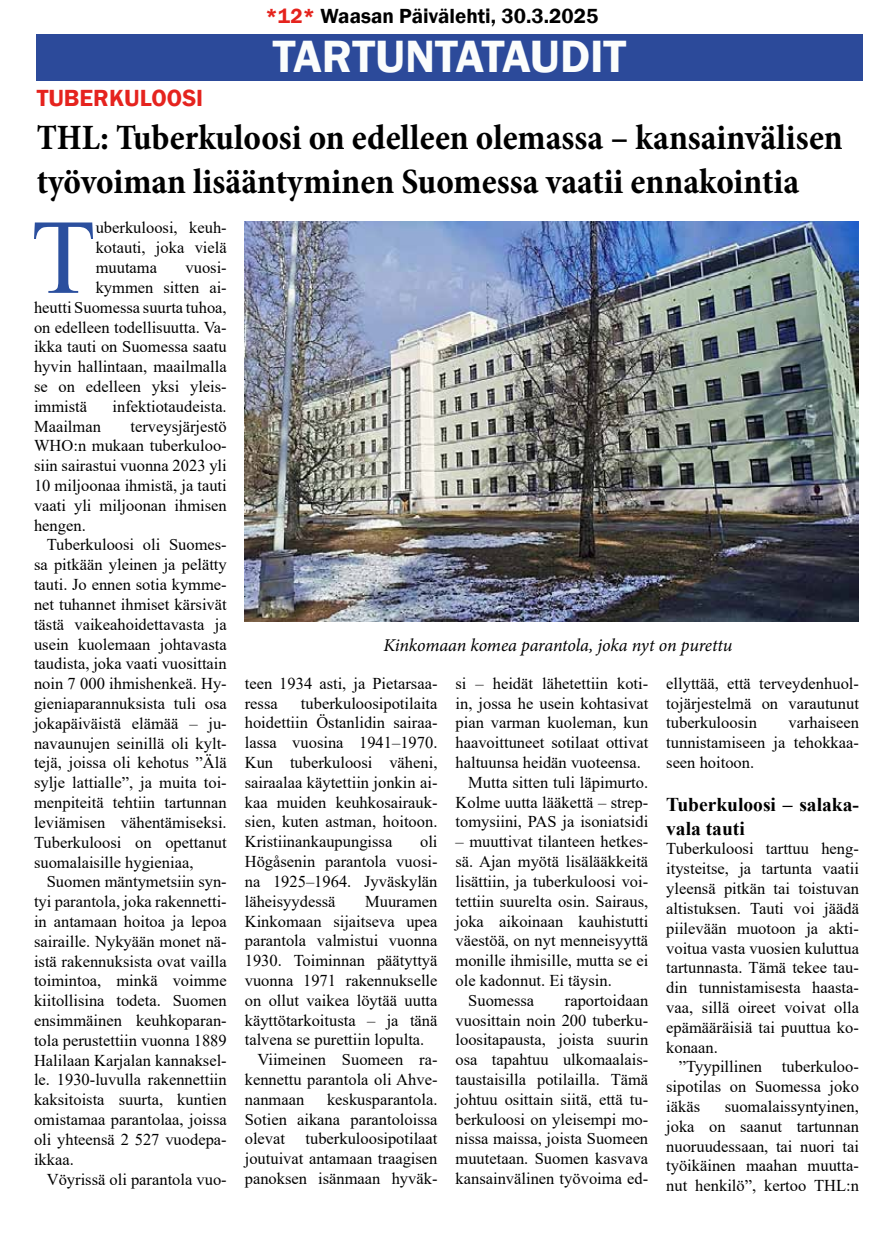
<style>
.page{position:relative;width:893px;height:1234px;background:#fff}
.page>*{position:absolute;margin:0;border:0;box-sizing:border-box;transform-origin:0 0}
.t1{font:106.2px "Times New Roman";color:#2b4f9e}
.t2{font:600 46.5px "Franklin Gothic";color:#fbfdfc}
.t3{font:700 condensed 36px/43.2px "Minion Pro";color:#000}
.t4{font:600 24px "Franklin Gothic";color:#e5231e}
.t5{font:600 21px "Franklin Gothic";color:#000}
.t6{font:700 19.5px/23.4px "Times New Roman";color:#000}
.t7{font:italic 18px "Minion Pro";letter-spacing:-.01em;color:#000}
.t8{font:16.5px/19.8px "Times New Roman";color:#000;text-align:justify}
.s1{color:#e5231d}
</style>
<div class="page">
<div style="left:37px;top:34px;width:826px;height:47px;background:#2c4a9a"></div>
<img style="left:245px;top:222px;width:614px;height:399px">
<p class="t5" style="left:266px;top:3px;width:334px"><span class="s1">*12*</span> Waasan Päivälehti, 30.3.2025</p>
<h2 class="t2" style="left:273px;top:28px;width:355px">TARTUNTATAUDIT</h2>
<h3 class="t4" style="left:37px;top:83px;width:168px">TUBERKULOOSI</h3>
<h3 class="t3" style="left:37px;top:116px;width:808px">THL: Tuberkuloosi on edelleen olemassa – kansainvälisen työvoiman lisääntyminen Suomessa vaatii ennakointia</h3>
<h1 class="t1" style="left:31px;top:182px;width:66px">T</h1>
<p class="t8" style="left:96px;top:217px;width:133px">uberkuloosi, keuh&shy;kotauti, joka vielä muutama</p>
<p class="t8" style="left:185px;top:257px;width:43px">vuosi-</p>
<p class="t8" style="left:96px;top:277px;width:133px">kymmen sitten ai-</p>
<p class="t8" style="left:34px;top:297px;width:194px">heutti Suomessa suurta tuhoa,</p>
<p class="t8" style="left:34px;top:316px;width:194px">on edelleen todellisuutta. Va-</p>
<p class="t8" style="left:34px;top:336px;width:194px">ikka tauti on Suomessa saatu</p>
<p class="t8" style="left:34px;top:356px;width:194px">hyvin hallintaan, maailmalla</p>
<p class="t8" style="left:34px;top:376px;width:194px">se on edelleen yksi yleis-</p>
<p class="t8" style="left:34px;top:396px;width:55px">immistä</p>
<p class="t8" style="left:113px;top:396px;width:116px">infektiotaudeista.</p>
<p class="t8" style="left:34px;top:415px;width:68px">Maailman</p>
<p class="t8" style="left:34px;top:415px;width:194px;text-indent:97px">terveysjärjestö WHO:n mukaan tuberkuloo&shy;siin sairastui vuonna 2023 yli 10 miljoonaa ihmistä, ja tauti vaati yli miljoonan ihmisen hengen.</p>
<p class="t8" style="left:34px;top:534px;width:194px;text-indent:13px">Tuberkuloosi oli Suomes&shy;sa pitkään yleinen ja pelätty tauti. Jo ennen sotia kymme&shy;net tuhannet ihmiset kärsivät tästä vaikeahoidettavasta ja usein kuolemaan johtavasta taudista, joka vaati vuosittain noin 7 000 ihmishenkeä. Hy&shy;gieniaparannuksista tuli osa jokapäiväistä elämää – ju&shy;navaunujen seinillä oli kylt&shy;tejä, joissa oli kehotus ”Älä sylje lattialle”, ja muita toi&shy;menpiteitä tehtiin tartunnan leviämisen vähentämiseksi.<br>Tuberkuloosi on opettanut suomalaisille hygieniaa,</p>
<p class="t8" style="left:34px;top:871px;width:194px;text-indent:13px">Suomen mäntymetsiin syn&shy;tyi parantola, joka rakennetti&shy;in antamaan hoitoa ja lepoa sairaille. Nykyään monet nä&shy;istä rakennuksista ovat vailla toimintoa, minkä voimme kiitollisina todeta. Suomen ensimmäinen keuhkoparan&shy;tola perustettiin vuonna 1889<br>Halilaan Karjalan kannaksel&shy;le. 1930-luvulla rakennettiin kaksitoista suurta, kuntien omistamaa parantolaa, joissa oli yhteensä 2 527 vuodepa&shy;ikkaa.</p>
<p class="t8" style="left:47px;top:1168px;width:181px">Vöyrissä oli parantola vuo-</p>
<p class="t7" style="left:383px;top:633px;width:350px">Kinkomaan komea parantola, joka nyt on purettu</p>
<p class="t8" style="left:245px;top:672px;width:194px">teen 1934 asti, ja Pietarsaa&shy;ressa</p>
<p class="t8" style="left:455px;top:672px;width:194px">si – heidät lähetettiin koti-</p>
<p class="t8" style="left:455px;top:692px;width:194px">in, jossa he usein kohtasivat</p>
<p class="t8" style="left:455px;top:712px;width:194px">pian varman kuoleman, kun</p>
<p class="t8" style="left:455px;top:732px;width:194px">haavoittuneet sotilaat ottivat</p>
<p class="t8" style="left:455px;top:751px;width:187px">haltuunsa heidän vuoteensa.</p>
<p class="t8" style="left:468px;top:771px;width:181px">Mutta sitten tuli läpimurto.</p>
<p class="t8" style="left:455px;top:791px;width:194px">Kolme uutta lääkettä – strep-</p>
<p class="t8" style="left:455px;top:811px;width:194px">tomysiini, PAS ja isoniatsidi</p>
<p class="t8" style="left:455px;top:831px;width:194px">– muuttivat tilanteen hetkes-</p>
<p class="t8" style="left:455px;top:850px;width:194px">sä. Ajan myötä lisälääkkeitä</p>
<p class="t8" style="left:455px;top:870px;width:194px">lisättiin, ja tuberkuloosi voi-</p>
<p class="t8" style="left:455px;top:890px;width:194px">tettiin suurelta osin. Sairaus,</p>
<p class="t8" style="left:455px;top:910px;width:194px">joka aikoinaan kauhistutti</p>
<p class="t8" style="left:455px;top:930px;width:194px">väestöä, on nyt menneisyyttä</p>
<p class="t8" style="left:455px;top:949px;width:194px">monille ihmisille, mutta se ei</p>
<p class="t8" style="left:455px;top:969px;width:158px">ole kadonnut. Ei täysin.</p>
<p class="t8" style="left:468px;top:989px;width:67px">Suomessa</p>
<p class="t8" style="left:666px;top:672px;width:194px">ellyttää, että terveydenhuol&shy;tojärjestelmä on varautunut tuberkuloosin</p>
<p class="t8" style="left:245px;top:692px;width:194px;text-indent:56px">tuberkuloosipotilaita hoidettiin Östanlidin sairaa&shy;lassa vuosina 1941–1970.<br>Kun tuberkuloosi väheni, sairaalaa käytettiin jonkin ai&shy;kaa muiden keuhkosairauk&shy;sien, kuten astman, hoitoon.<br>Kristiinankaupungissa</p>
<p class="t8" style="left:666px;top:712px;width:194px;text-indent:122px">varhaiseen tunnistamiseen ja tehokkaa&shy;seen hoitoon.</p>
<p class="t6" style="left:666px;top:792px;width:194px">Tuberkuloosi – salaka&shy;vala tauti</p>
<p class="t8" style="left:666px;top:838px;width:194px">Tuberkuloosi tarttuu heng&shy;itysteitse, ja tartunta vaatii yleensä pitkän tai toistuvan altistuksen. Tauti voi jäädä piilevään muotoon ja akti&shy;voitua vasta vuosien kuluttua tartunnasta. Tämä tekee tau&shy;din tunnistamisesta haasta&shy;vaa, sillä oireet voivat olla epämääräisiä tai puuttua ko&shy;konaan.</p>
<p class="t8" style="left:666px;top:1056px;width:194px;text-indent:13px">”Tyypillinen tuberkuloo&shy;sipotilas on Suomessa joko iäkäs</p>
<p class="t8" style="left:245px;top:831px;width:194px;text-indent:175px">oli Högåsenin parantola vuosi&shy;na 1925–1964. Jyväskylän läheisyydessä</p>
<p class="t8" style="left:365px;top:890px;width:74px">Muuramen</p>
<p class="t8" style="left:245px;top:910px;width:194px">Kinkomaan sijaitseva upea</p>
<p class="t8" style="left:245px;top:930px;width:194px">parantola valmistui vuonna</p>
<p class="t8" style="left:245px;top:949px;width:194px">1930. Toiminnan päätyttyä</p>
<p class="t8" style="left:245px;top:969px;width:194px">vuonna 1971 rakennukselle</p>
<p class="t8" style="left:245px;top:989px;width:194px">on ollut vaikea löytää uutta</p>
<p class="t8" style="left:245px;top:1009px;width:194px">käyttötarkoitusta – ja tänä</p>
<p class="t8" style="left:245px;top:1029px;width:181px">talvena se purettiin lopulta.</p>
<p class="t8" style="left:257px;top:1048px;width:181px">Viimeinen Suomeen ra-</p>
<p class="t8" style="left:245px;top:1068px;width:194px">kennettu parantola oli Ahve-</p>
<p class="t8" style="left:245px;top:1088px;width:61px">nanmaan</p>
<p class="t8" style="left:455px;top:989px;width:194px;text-indent:109px">raportoidaan vuosittain noin 200 tuberku&shy;loositapausta, joista suurin osa tapahtuu ulkomaalais&shy;taustaisilla potilailla. Tämä johtuu osittain siitä, että tu&shy;berkuloosi on yleisempi mo&shy;nissa maissa, joista Suomeen muutetaan. Suomen kasvava kansainvälinen työvoima ed-</p>
<p class="t8" style="left:245px;top:1088px;width:194px;text-indent:82px">keskusparantola.<br>Sotien aikana parantoloissa olevat tuberkuloosipotilaat joutuivat antamaan traagisen panoksen isänmaan hyväk-</p>
<p class="t8" style="left:666px;top:1095px;width:194px;text-indent:58px">suomalaissyntyinen, joka on saanut tartunnan nuoruudessaan, tai nuori tai työikäinen maahan muutta&shy;nut henkilö”, kertoo THL:n</p>
</div>
